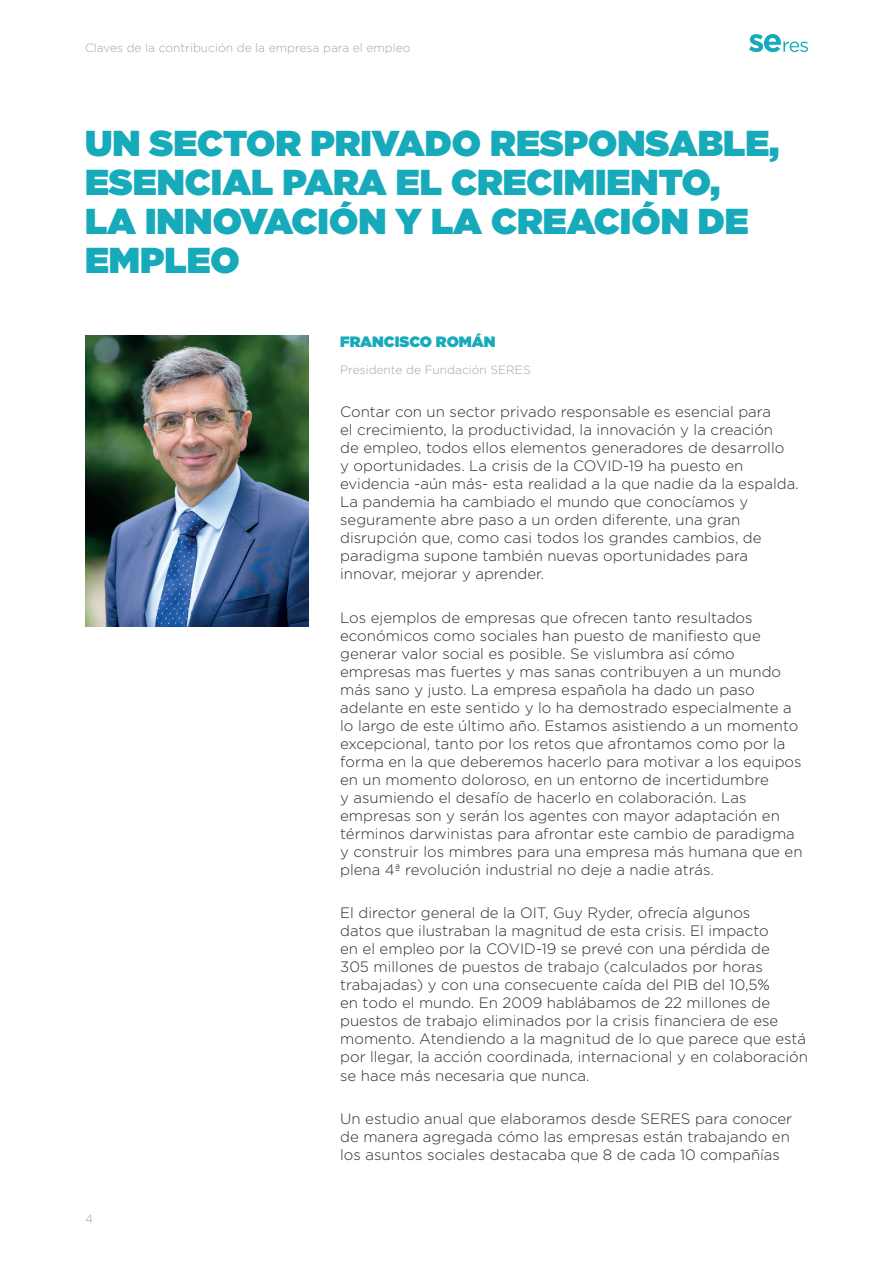
<style>
.page{position:relative;width:893px;height:1263px;background:#fff}
.page>*{position:absolute;margin:0;border:0;box-sizing:border-box;transform-origin:0 0}
.t1{font:900 36px/39px "Gotham";color:#16aabb}
.t2{font:300 15px/18px "Gotham";color:#292c2f}
.t3{font:900 15px "Gotham";color:#16aabb}
.t4{font:300 12px "Gotham";color:#a1a5a6}
</style>
<div class="page">
<svg style="left:749px;top:34px;width:59px;height:18px"></svg>
<img style="left:85px;top:335px;width:223px;height:292px">
<p class="t4" style="left:85px;top:40px;width:327px">Claves de la contribución de la empresa para el empleo</p>
<h1 class="t1" style="left:85px;top:124px;width:696px">UN SECTOR PRIVADO RESPONSABLE,<br>ESENCIAL PARA EL CRECIMIENTO,<br>LA INNOVACIÓN Y LA CREACIÓN DE<br>EMPLEO</h1>
<p class="t4" style="left:85px;top:1211px;width:9px">4</p>
<p class="t3" style="left:340px;top:331px;width:157px">FRANCISCO ROMÁN</p>
<p class="t4" style="left:340px;top:362px;width:192px">Presidente de Fundación SERES</p>
<p class="t2" style="left:340px;top:403px;width:460px">Contar con un sector privado responsable es esencial para<br>el crecimiento, la productividad, la innovación y la creación<br>de empleo, todos ellos elementos generadores de desarrollo<br>y oportunidades. La crisis de la COVID-19 ha puesto en evidencia -aún más- esta realidad a la que nadie da la espalda.<br>La pandemia ha cambiado el mundo que conocíamos y seguramente abre paso a un orden diferente, una gran disrupción que, como casi todos los grandes cambios, de paradigma supone también nuevas oportunidades para innovar, mejorar y aprender.</p>
<p class="t2" style="left:340px;top:608px;width:464px">Los ejemplos de empresas que ofrecen tanto resultados económicos como sociales han puesto de manifiesto que generar valor social es posible. Se vislumbra así cómo empresas mas fuertes y mas sanas contribuyen a un mundo más sano y justo. La empresa española ha dado un paso adelante en este sentido y lo ha demostrado especialmente a lo largo de este último año. Estamos asistiendo a un momento excepcional, tanto por los retos que afrontamos como por la forma en la que deberemos hacerlo para motivar a los equipos en un momento doloroso, en un entorno de incertidumbre<br>y asumiendo el desafío de hacerlo en colaboración. Las empresas son y serán los agentes con mayor adaptación en términos darwinistas para afrontar este cambio de paradigma y construir los mimbres para una empresa más humana que en plena 4ª revolución industrial no deje a nadie atrás.</p>
<p class="t2" style="left:340px;top:904px;width:469px">El director general de la OIT, Guy Ryder, ofrecía algunos<br>datos que ilustraban la magnitud de esta crisis. El impacto<br>en el empleo por la COVID-19 se prevé con una pérdida de<br>305 millones de puestos de trabajo (calculados por horas trabajadas) y con una consecuente caída del PIB del 10,5%<br>en todo el mundo. En 2009 hablábamos de 22 millones de puestos de trabajo eliminados por la crisis financiera de ese momento. Atendiendo a la magnitud de lo que parece que está por llegar, la acción coordinada, internacional y en colaboración se hace más necesaria que nunca.</p>
<p class="t2" style="left:340px;top:1109px;width:453px">Un estudio anual que elaboramos desde SERES para conocer de manera agregada cómo las empresas están trabajando en los asuntos sociales destacaba que 8 de cada 10 compañías</p>
</div>
